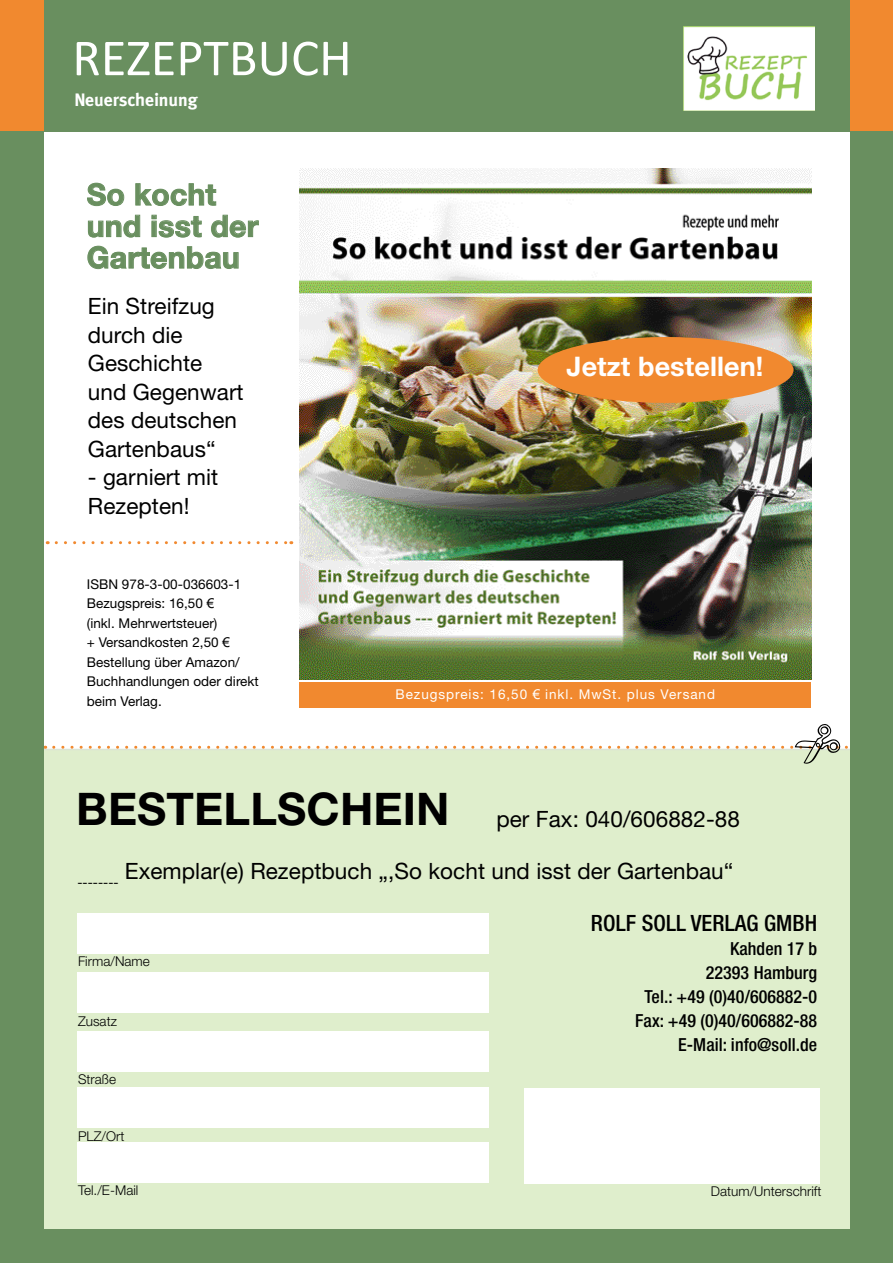
<style>
.page{position:relative;width:893px;height:1263px;background:#fff}
.page>*{position:absolute;margin:0;border:0;box-sizing:border-box;transform-origin:0 0}
.t1{font:52.5px "Calibri";color:#fff}
.t2{font:700 45px "Helvetica Neue";letter-spacing:.005em;color:#000}
.t3{font:700 30px/31.5px "Helvetica Neue";letter-spacing:.01em;color:#698f5f}
.t4{font:700 27px "Helvetica Neue";letter-spacing:.005em;color:#fff}
.t5{font:22.5px/28.5px "Helvetica Neue";letter-spacing:.005em;color:#000}
.t6{font:500 condensed 22.5px "Helvetica Neue";letter-spacing:.005em;color:#000}
.t7{font:500 condensed 18px/24px "Helvetica Neue";letter-spacing:.005em;color:#000;text-align:right}
.t8{font:700 18px "Meta";letter-spacing:.005em;color:#fff}
.t9{font:13.5px/19.5px "Helvetica Neue";letter-spacing:.005em;color:#000}
.t10{font:300 13.5px "Helvetica Neue";letter-spacing:.005em;color:#000}
.t11{font:13.5px "Helvetica Neue";letter-spacing:.07em;color:#fff}
.s1{font-family:"Arial"}
</style>
<div class="page">
<img style="left:300px;top:168px;width:511px;height:512px">
<div style="left:43px;top:749px;width:808px;height:481px;background:#dfeecc"></div>
<div style="left:0;top:0;width:893px;height:132px;background:#698f5f"></div>
<div style="left:77px;top:973px;width:412px;height:40px;background:#fff"></div>
<div style="left:77px;top:1031px;width:412px;height:40px;background:#fff"></div>
<div style="left:77px;top:1087px;width:412px;height:41px;background:#fff"></div>
<div style="left:77px;top:1143px;width:412px;height:40px;background:#fff"></div>
<div style="left:524px;top:1088px;width:295px;height:96px;background:#fff"></div>
<div style="left:77px;top:913px;width:412px;height:40px;background:#fff"></div>
<div style="left:300px;top:682px;width:511px;height:26px;background:#f1892f"></div>
<div style="left:0;top:0;width:43px;height:187px;background:#f1892f"></div>
<div style="left:850px;top:0;width:43px;height:187px;background:#f1892f"></div>
<svg style="left:87px;top:182px;width:37px;height:24px"></svg>
<svg style="left:135px;top:183px;width:81px;height:23px"></svg>
<svg style="left:88px;top:214px;width:52px;height:24px"></svg>
<svg style="left:152px;top:215px;width:50px;height:23px"></svg>
<svg style="left:211px;top:214px;width:48px;height:24px"></svg>
<svg style="left:87px;top:245px;width:152px;height:24px"></svg>
<svg style="left:56px;top:541px;width:236px;height:3px"></svg>
<img style="left:684px;top:27px;width:131px;height:83px">
<div style="left:0;top:132px;width:43px;height:1131px;background:#698f5f"></div>
<div style="left:851px;top:132px;width:42px;height:1131px;background:#698f5f"></div>
<div style="left:0;top:1230px;width:893px;height:33px;background:#698f5f"></div>
<div style="left:538px;top:337px;width:255px;height:66px;background:#f1892f;border-radius:50%"></div>
<svg style="left:54px;top:722px;width:797px;height:47px"></svg>
<h1 class="t1" style="left:72px;top:25px;width:281px">REZEPTBUCH</h1>
<p class="t8" style="left:74px;top:89px;width:125px">Neuerscheinung</p>
<h3 class="t3" style="left:87px;top:178px;width:173px">So kocht und isst der<br>Gartenbau</h3>
<p class="t5" style="left:88px;top:292px;width:157px">Ein Streifzug durch die<br>Geschichte und Gegenwart des deutschen<br>Gartenbaus“</p>
<p class="t5" style="left:88px;top:463px;width:132px">- garniert mit<br>Rezepten!</p>
<p class="t9" style="left:87px;top:574px;width:174px">ISBN 978-3-00-036603-1<br>Bezugspreis: 16,50 <span class="s1">€<br></span>(inkl. Mehrwertsteuer)<br>+ Versandkosten 2,50 <span class="s1">€<br></span>Bestellung über Amazon/<br>Buchhandlungen oder direkt beim Verlag.</p>
<p class="t4" style="left:567px;top:350px;width:198px">Jetzt bestellen!</p>
<p class="t11" style="left:396px;top:686px;width:321px">Bezugspreis: 16,50 <span class="s1">€</span> inkl. MwSt. plus Versand</p>
<h2 class="t2" style="left:76px;top:781px;width:375px">BESTELLSCHEIN</h2>
<p class="t5" style="left:496px;top:804px;width:245px">per Fax: 040/606882-88</p>
<p class="t5" style="left:77px;top:857px;width:657px"><sub>--------</sub> Exemplar(e) Rezeptbuch „‚So kocht und isst der Gartenbau“</p>
<p class="t10" style="left:78px;top:953px;width:73px">Firma/Name</p>
<p class="t10" style="left:78px;top:1013px;width:40px">Zusatz</p>
<p class="t10" style="left:78px;top:1071px;width:40px">Straße</p>
<p class="t10" style="left:78px;top:1127px;width:48px">PLZ/Ort</p>
<p class="t10" style="left:78px;top:1182px;width:62px">Tel./E-Mail</p>
<p class="t6" style="left:591px;top:909px;width:228px">ROLF SOLL VERLAG GMBH</p>
<p class="t7" style="left:635px;top:936px;width:183px">Kahden 17 b<br>22393 Hamburg<br>Tel.: +49 (0)40/606882-0<br>Fax: +49 (0)40/606882-88<br>E-Mail: info@soll.de</p>
<p class="t10" style="left:711px;top:1183px;width:112px">Datum/Unterschrift</p>
</div>
